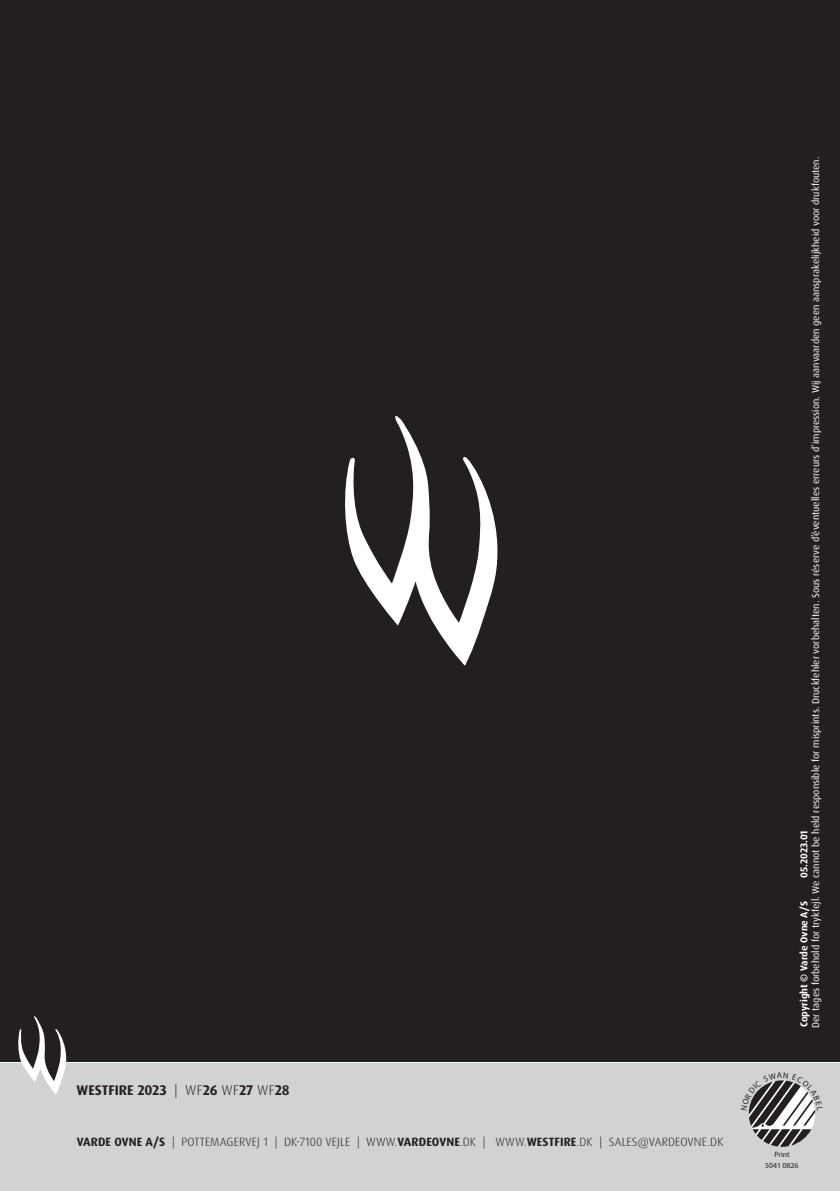
<style>
.page{position:relative;width:840px;height:1191px;background:#fff}
.page>*{position:absolute;margin:0;border:0;box-sizing:border-box;transform-origin:0 0}
.t1{font:700 14px "Dax Pro";color:#231f20}
.t2{font:300 12px "Dax Pro";letter-spacing:.01em;color:#231f20}
.t3{font:10px "Dax Pro";color:#fff}
.t4{font:700 10px "Dax Pro";color:#fff}
.t5{font:500 7.8px/11px "Helvetica Neue LT Std";color:#231f20;text-align:center}
.s1{font-weight:300}
.s2{font-weight:700}
</style>
<div class="page">
<div style="left:0;top:0;width:839px;height:1090px;background:#231f20"></div>
<div style="left:0;top:1063px;width:839px;height:128px;background:#d1d2d4"></div>
<hr style="left:63px;top:1062px;width:776px;height:1px;background:#fff">
<svg style="left:0;top:1016px;width:66px;height:78px"></svg>
<svg style="left:345px;top:416px;width:152px;height:249px"></svg>
<svg style="left:740px;top:1072px;width:82px;height:74px"></svg>
<p class="t1" style="left:77px;top:1081px;width:214px">WESTFIRE 2023 <span class="s1">| WF</span>26 <span class="s1">WF</span>27 <span class="s1">WF</span>28</p>
<p class="t2" style="left:77px;top:1134px;width:648px"><span class="s2">VARDE OVNE A/S</span> | POTTEMAGERVEJ 1 | DK-7100 VEJLE | WWW.<span class="s2">VARDEOVNE</span>.DK | WWW.<span class="s2">WESTFIRE</span>.DK | SALES@VARDEOVNE.DK</p>
<p class="t3" style="left:808px;top:1028px;width:872px;rotate:-90deg">Der tages forbehold for trykfejl. We cannot be held responsible for misprints. Druckfehler vorbehalten. Sous réserve d’éventuelles erreurs d’impression. Wij aanvaarden geen aansprakelijkheid voor drukfouten.</p>
<p class="t4" style="left:797px;top:877px;width:49px;rotate:-90deg">05.2023.01</p>
<p class="t4" style="left:797px;top:1027px;width:127px;rotate:-90deg">Copyright © Varde Ovne A/S</p>
<p class="t5" style="left:764px;top:1149px;width:35px">Print<br>5041 0826</p>
</div>
